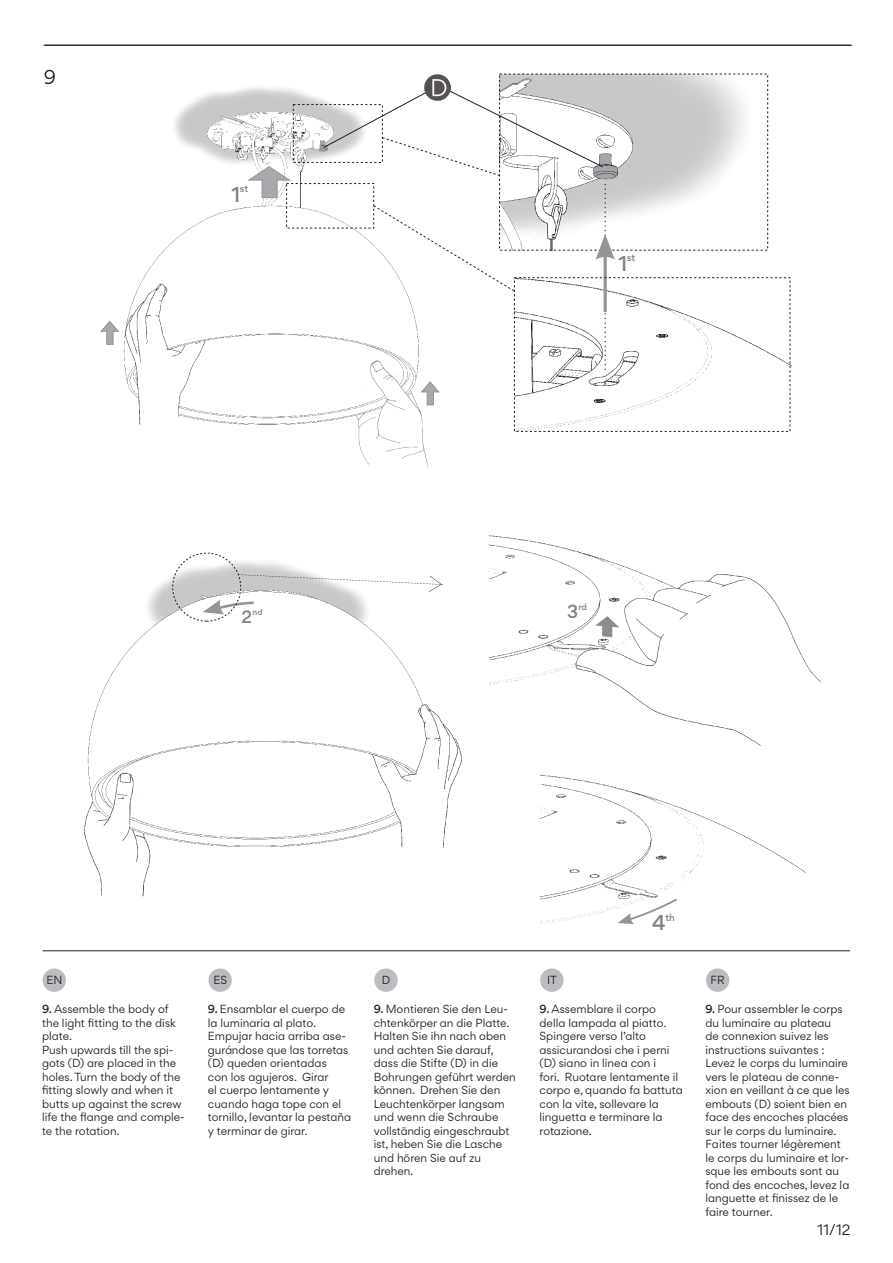
<style>
.page{position:relative;width:893px;height:1263px;background:#fff}
.page>*{position:absolute;margin:0;border:0;box-sizing:border-box;transform-origin:0 0}
.t1{font:500 19.05px "Gordita";color:#808285}
.t2{font:18px "Gordita";color:#231f20}
.t3{font:500 16.05px "Gordita";color:#808285}
.t4{font:13.5px "Gordita";color:#231f20}
.t5{font:10.5px/13.5px "Gordita";color:#231f20}
.t6{font:500 9.15px "Gordita";color:#808285}
.t7{font:500 8.1px "Gordita";color:#808285}
.t8{font:500 7.65px "Gordita";color:#808285}
.s1{font-size:16.8px}
.s2{font-weight:500}
</style>
<div class="page">
<img style="left:123px;top:87px;width:317px;height:380px">
<svg style="left:248px;top:166px;width:42px;height:32px"></svg>
<svg style="left:101px;top:321px;width:18px;height:23px"></svg>
<svg style="left:421px;top:382px;width:18px;height:23px"></svg>
<img style="left:501px;top:75px;width:268px;height:174px">
<img style="left:513px;top:277px;width:279px;height:154px">
<div style="left:293px;top:104px;width:90px;height:59px;border:1px dashed #231f20"></div>
<svg style="left:596px;top:183px;width:19px;height:187px"></svg>
<svg style="left:373px;top:205px;width:142px;height:87px"></svg>
<svg style="left:323px;top:85px;width:280px;height:91px"></svg>
<img style="left:83px;top:552px;width:379px;height:345px">
<svg style="left:203px;top:599px;width:51px;height:15px"></svg>
<img style="left:488px;top:535px;width:333px;height:211px">
<img style="left:539px;top:774px;width:267px;height:151px">
<svg style="left:618px;top:899px;width:59px;height:25px"></svg>
<div style="left:172px;top:553px;width:69px;height:68px;border:1px dashed #231f20;border-radius:50%"></div>
<svg style="left:238px;top:574px;width:205px;height:18px"></svg>
<hr style="left:44px;top:45px;width:808px;height:1px;background:#231f20">
<img style="left:424px;top:74px;width:27px;height:27px">
<div style="left:43px;top:968px;width:23px;height:24px;background:#bcbdc0;border-radius:50%"></div>
<div style="left:540px;top:968px;width:23px;height:24px;background:#bcbdc0;border-radius:50%"></div>
<div style="left:208px;top:968px;width:24px;height:24px;background:#bcbdc0;border-radius:50%"></div>
<div style="left:706px;top:968px;width:23px;height:24px;background:#bcbdc0;border-radius:50%"></div>
<div style="left:374px;top:968px;width:24px;height:24px;background:#bcbdc0;border-radius:50%"></div>
<hr style="left:43px;top:950px;width:807px;height:1px;background:#231f20">
<p class="t2" style="left:44px;top:64px;width:14px">9</p>
<p class="t1" style="left:232px;top:181px;width:10px">1</p>
<p class="t6" style="left:240px;top:182px;width:10px">st</p>
<p class="t3" style="left:241px;top:604px;width:12px">2</p>
<p class="t8" style="left:253px;top:606px;width:12px">nd</p>
<p class="t1" style="left:618px;top:249px;width:10px">1</p>
<p class="t6" style="left:627px;top:251px;width:10px">st</p>
<p class="t7" style="left:567px;top:601px;width:21px"><span class="s1">3</span>rd</p>
<p class="t1" style="left:652px;top:908px;width:15px">4</p>
<p class="t6" style="left:665px;top:911px;width:11px">th</p>
<p class="t5" style="left:47px;top:973px;width:17px">EN</p>
<p class="t5" style="left:213px;top:973px;width:15px">ES</p>
<p class="t5" style="left:382px;top:973px;width:10px">D</p>
<p class="t5" style="left:547px;top:973px;width:11px">IT</p>
<p class="t5" style="left:711px;top:973px;width:16px">FR</p>
<p class="t5" style="left:42px;top:1002px;width:135px"><span class="s2">9.</span> Assemble the body of the light fitting to the disk plate.</p>
<p class="t5" style="left:42px;top:1042px;width:144px">Push upwards till the spi&shy;gots (D) are placed in the holes. Turn the body of the fitting slowly and when it butts up against the screw life the flange and comple&shy;te the rotation.</p>
<p class="t5" style="left:208px;top:1002px;width:139px"><span class="s2">9.</span> Ensamblar el cuerpo de la luminaria al plato.</p>
<p class="t5" style="left:208px;top:1029px;width:145px">Empujar hacia arriba ase&shy;gurándose que las torretas (D) queden orientadas<br>con los agujeros. Girar<br>el cuerpo lentamente y cuando haga tope con el tornillo, levantar la pestaña y terminar de girar.</p>
<p class="t5" style="left:374px;top:1002px;width:137px"><span class="s2">9.</span> Montieren Sie den Leu&shy;chtenkörper an die Platte.</p>
<p class="t5" style="left:374px;top:1029px;width:143px">Halten Sie ihn nach oben und achten Sie darauf, dass die Stifte (D) in die<br>Bohrungen geführt werden können. Drehen Sie den<br>Leuchtenkörper langsam und wenn die Schraube vollständig eingeschraubt ist, heben Sie die Lasche und hören Sie auf zu drehen.</p>
<p class="t5" style="left:540px;top:1002px;width:129px"><span class="s2">9.</span> Assemblare il corpo della lampada al piatto.</p>
<p class="t5" style="left:540px;top:1029px;width:145px">Spingere verso l’alto assicurandosi che i perni (D) siano in linea con i<br>fori. Ruotare lentamente il corpo e, quando fa battuta con la vite, sollevare la linguetta e terminare la rotazione.</p>
<p class="t5" style="left:705px;top:1002px;width:139px"><span class="s2">9.</span> Pour assembler le corps du luminaire au plateau de connexion suivez les instructions suivantes :</p>
<p class="t5" style="left:705px;top:1056px;width:146px">Levez le corps du luminaire vers le plateau de conne&shy;xion en veillant à ce que les embouts (D) soient bien en face des encoches placées sur le corps du luminaire.</p>
<p class="t5" style="left:705px;top:1137px;width:145px">Faites tourner légèrement le corps du luminaire et lor&shy;sque les embouts sont au fond des encoches, levez la languette et finissez de le faire tourner.</p>
<p class="t4" style="left:818px;top:1220px;width:34px">11/12</p>
</div>
